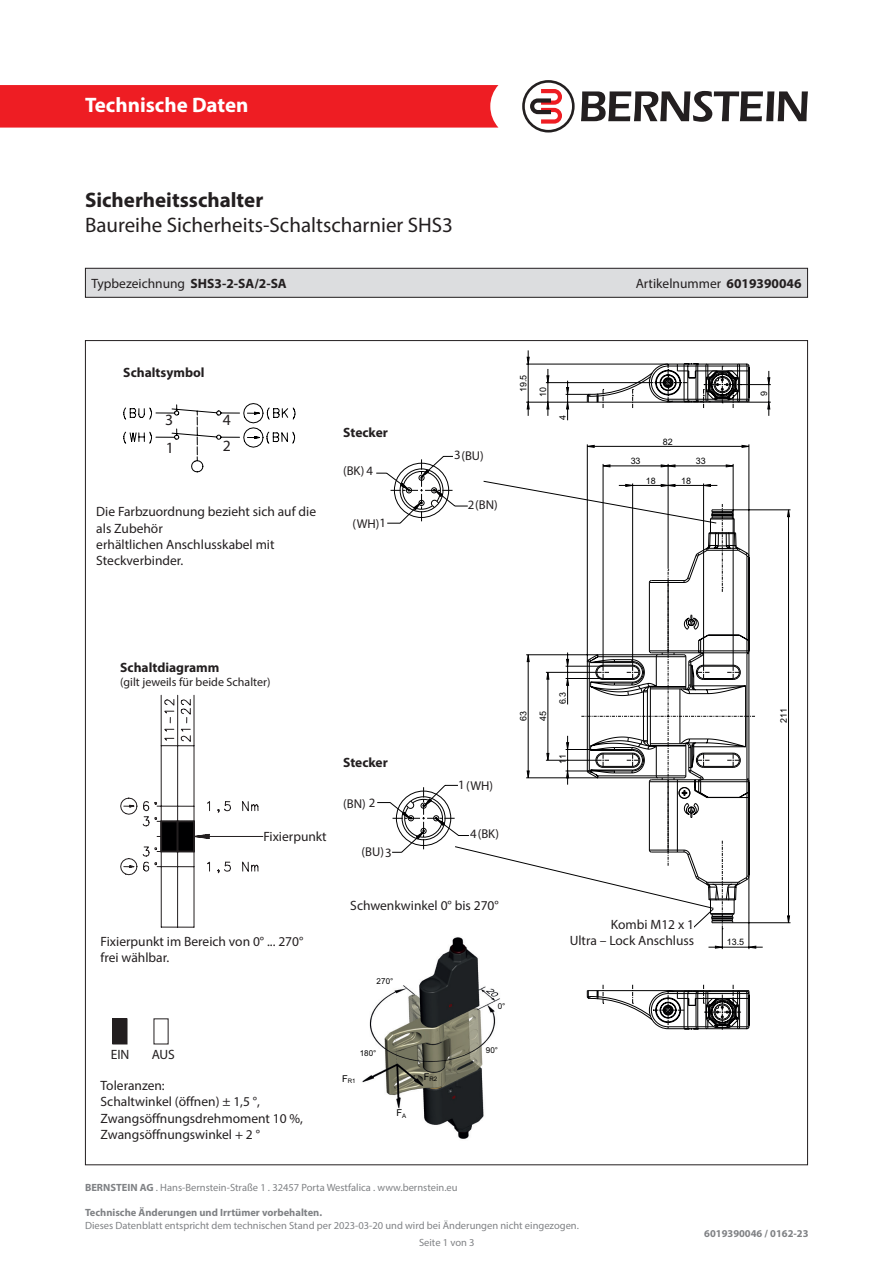
<style>
.page{position:relative;width:893px;height:1263px;background:#fff}
.page>*{position:absolute;margin:0;border:0;box-sizing:border-box;transform-origin:0 0}
.t1{font:21px "Myriad Pro";color:#231f20}
.t2{font:700 21px "Myriad Pro";color:#231f20}
.t3{font:700 21px "Myriad Pro";color:#fff}
.t4{font:15.75px "Myriad Pro";color:#231f20}
.t5{font:13.5px/16.2px "Myriad Pro";color:#231f20}
.t6{font:700 13.5px "Myriad Pro";color:#231f20}
.t7{font:12.75px "Myriad Pro";color:#231f20}
.t8{font:12px "Myriad Pro";color:#231f20}
.t9{font:10.5px "Myriad Pro";color:#808285}
.t10{font:700 10.5px "Myriad Pro";color:#808285}
.t11{font:9.45px "Arial";color:#000001}
.t12{font:9px/19.6px "Arial";color:#000001}
.t13{font:8.85px "Arial";color:#000001}
.t14{font:8.1px "Arial";letter-spacing:.005em;color:#000001}
.t15{font:6.15px "Arial";color:#000001}
.s1{font-weight:700}
</style>
<div class="page">
<div style="left:0;top:85px;width:498px;height:43px;background:#ee1d23"></div>
<svg style="left:581px;top:91px;width:227px;height:31px"></svg>
<svg style="left:522px;top:80px;width:53px;height:53px"></svg>
<div style="left:113px;top:1019px;width:14px;height:25px;background:#231f20"></div>
<div style="left:112px;top:1018px;width:15px;height:26px;border:1px solid #231f20"></div>
<svg style="left:526px;top:350px;width:264px;height:680px"></svg>
<svg style="left:120px;top:695px;width:143px;height:233px"></svg>
<svg style="left:123px;top:403px;width:172px;height:69px"></svg>
<img style="left:362px;top:937px;width:138px;height:202px">
<svg style="left:376px;top:456px;width:374px;height:473px"></svg>
<div style="left:85px;top:268px;width:722px;height:29px;background:#dcdddf"></div>
<div style="left:85px;top:268px;width:723px;height:30px;border:1px solid #231f20"></div>
<div style="left:531px;top:919px;width:163px;height:34px;background:#fff"></div>
<h1 class="t3" style="left:85px;top:91px;width:165px">Technische Daten</h1>
<p class="t2" style="left:85px;top:186px;width:180px">Sicherheitsschalter</p>
<p class="t1" style="left:85px;top:212px;width:369px">Baureihe Sicherheits-Schaltscharnier SHS3</p>
<p class="t5" style="left:91px;top:275px;width:197px">Typbezeichnung <span class="s1">SHS3-2-SA/2-SA</span></p>
<p class="t5" style="left:636px;top:275px;width:167px">Artikelnummer <span class="s1">6019390046</span></p>
<p class="t6" style="left:123px;top:364px;width:83px">Schaltsymbol</p>
<p class="t4" style="left:165px;top:410px;width:10px">3</p>
<p class="t4" style="left:223px;top:410px;width:10px">4</p>
<p class="t4" style="left:166px;top:437px;width:10px">1</p>
<p class="t4" style="left:223px;top:436px;width:10px">2</p>
<p class="t5" style="left:96px;top:503px;width:221px">Die Farbzuordnung bezieht sich auf die als Zubehör</p>
<p class="t5" style="left:96px;top:536px;width:180px">erhältlichen Anschlusskabel mit<br>Steckverbinder.</p>
<p class="t6" style="left:343px;top:423px;width:46px">Stecker</p>
<p class="t7" style="left:343px;top:463px;width:32px">(BK)4</p>
<p class="t7" style="left:352px;top:516px;width:35px">(WH)1</p>
<p class="t7" style="left:454px;top:448px;width:31px">3(BU)</p>
<p class="t7" style="left:468px;top:497px;width:31px">2(BN)</p>
<p class="t12" style="left:513px;top:397px;width:24px;text-indent:5px;rotate:-90deg">19.5<br>10</p>
<p class="t12" style="left:553px;top:420px;width:6px;rotate:-90deg">4</p>
<p class="t13" style="left:663px;top:435px;width:11px">82</p>
<p class="t13" style="left:631px;top:455px;width:11px">33</p>
<p class="t13" style="left:696px;top:455px;width:11px">33</p>
<p class="t13" style="left:646px;top:474px;width:11px">18</p>
<p class="t13" style="left:681px;top:474px;width:11px">18</p>
<p class="t12" style="left:754px;top:396px;width:6px;rotate:-90deg">9</p>
<p class="t6" style="left:120px;top:658px;width:101px">Schaltdiagramm</p>
<p class="t8" style="left:120px;top:674px;width:152px">(gilt jeweils für beide Schalter)</p>
<p class="t5" style="left:263px;top:828px;width:65px">Fixierpunkt</p>
<p class="t6" style="left:343px;top:753px;width:46px">Stecker</p>
<p class="t7" style="left:343px;top:796px;width:34px">(BN) 2</p>
<p class="t7" style="left:361px;top:844px;width:32px">(BU)3</p>
<p class="t7" style="left:458px;top:777px;width:36px">1(WH)</p>
<p class="t7" style="left:470px;top:826px;width:30px">4(BK)</p>
<p class="t12" style="left:553px;top:704px;width:14px;rotate:-90deg">6.3</p>
<p class="t12" style="left:513px;top:721px;width:11px;rotate:-90deg">63<br>45</p>
<p class="t12" style="left:774px;top:723px;width:16px;rotate:-90deg">211</p>
<p class="t12" style="left:553px;top:764px;width:11px;rotate:-90deg">11</p>
<p class="t5" style="left:350px;top:897px;width:150px">Schwenkwinkel 0° bis 270°</p>
<p class="t5" style="left:101px;top:933px;width:204px">Fixierpunkt im Bereich von 0° ... 270° frei wählbar.</p>
<p class="t5" style="left:611px;top:916px;width:85px">Kombi M12 x 1</p>
<p class="t5" style="left:570px;top:932px;width:126px">Ultra – Lock Anschluss</p>
<p class="t13" style="left:727px;top:936px;width:19px">13.5</p>
<p class="t14" style="left:377px;top:976px;width:18px">270°</p>
<p class="t14" style="left:498px;top:1000px;width:9px">0°</p>
<p class="t5" style="left:111px;top:1046px;width:20px">EIN</p>
<p class="t5" style="left:152px;top:1046px;width:25px">AUS</p>
<p class="t5" style="left:101px;top:1077px;width:161px">Toleranzen:<br>Schaltwinkel (öffnen) ± 1,5 °,</p>
<p class="t5" style="left:101px;top:1110px;width:204px">Zwangsöffnungsdrehmoment 10 %,</p>
<p class="t5" style="left:101px;top:1126px;width:161px">Zwangsöffnungswinkel + 2 °</p>
<p class="t14" style="left:360px;top:1047px;width:18px">180°</p>
<p class="t14" style="left:486px;top:1045px;width:14px">90°</p>
<p class="t15" style="left:424px;top:1075px;width:15px"><sup>F</sup>R2</p>
<p class="t11" style="left:397px;top:1106px;width:11px">F<sub>A</sub></p>
<p class="t15" style="left:342px;top:1077px;width:15px"><sup>F</sup>R1</p>
<p class="t9" style="left:85px;top:1181px;width:374px"><span class="s1">BERNSTEIN AG</span> . Hans-Bernstein-Straße 1 . 32457 Porta Westfalica . www.bernstein.eu</p>
<p class="t10" style="left:85px;top:1206px;width:239px">Technische Änderungen und Irrtümer vorbehalten.</p>
<p class="t9" style="left:85px;top:1219px;width:495px">Dieses Datenblatt entspricht dem technischen Stand per 2023-03-20 und wird bei Änderungen nicht eingezogen.</p>
<p class="t9" style="left:419px;top:1236px;width:57px">Seite 1 von 3</p>
<p class="t10" style="left:704px;top:1227px;width:106px">6019390046 / 0162-23</p>
</div>
